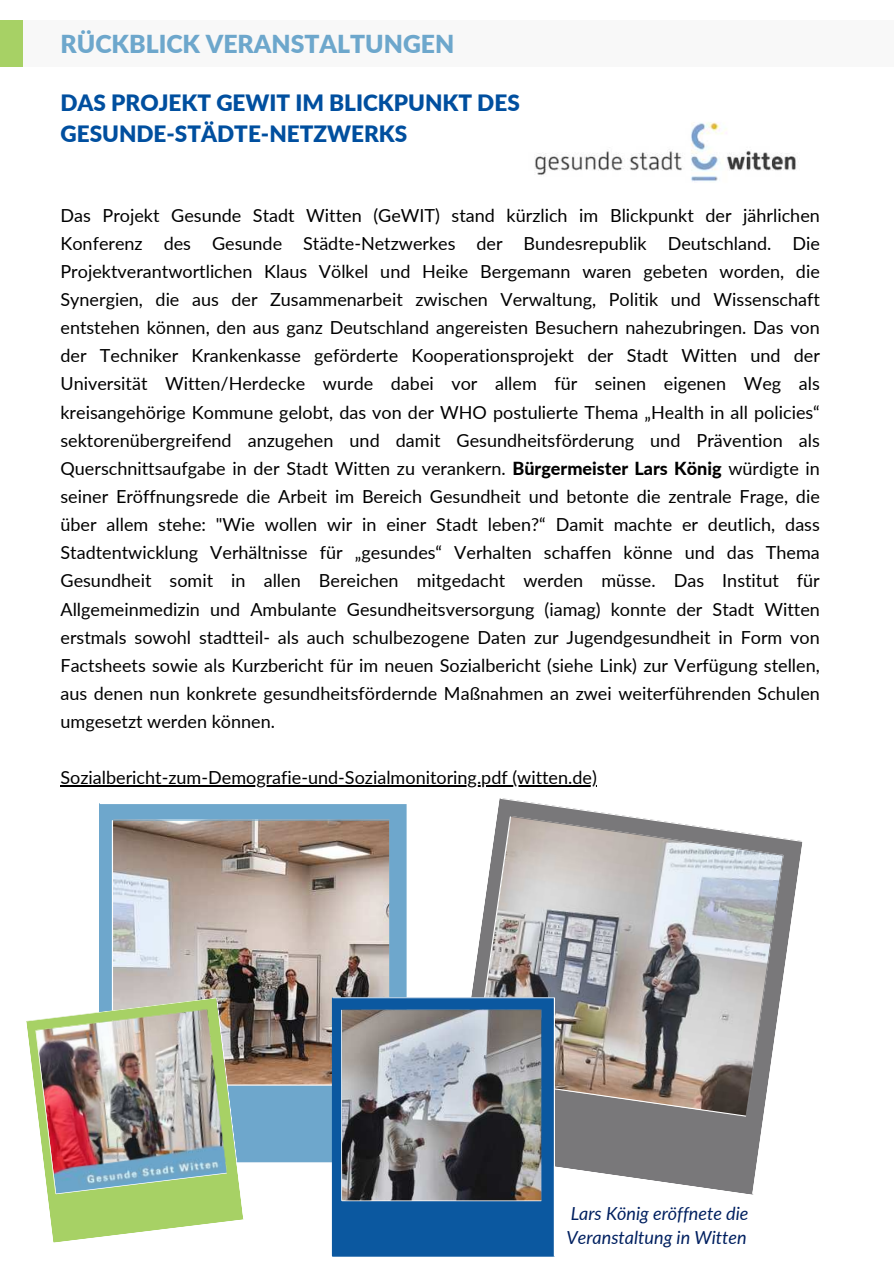
<style>
.page{position:relative;width:894px;height:1264px;background:#fff}
.page>*{position:absolute;margin:0;border:0;box-sizing:border-box;transform-origin:0 0}
.t1{font:900 24.75px "Lato";color:#6da7cc}
.t2{font:900 22.5px/31.5px "Lato";color:#004f9f}
.t3{font:18px/28.2px "Lato";color:#000;text-align:justify}
.t4{font:italic 18px/24.8px "Lato";color:#002060}
.s1{font-weight:800}
</style>
<div class="page">
<div style="left:0;top:20px;width:23px;height:47px;background:#a7d165"></div>
<div style="left:23px;top:20px;width:870px;height:47px;background:#f8f8f8"></div>
<img style="left:535px;top:122px;width:261px;height:60px">
<hr style="left:60px;top:785px;width:536px;height:1px;background:#000">
<svg style="left:472px;top:798px;width:331px;height:396px"></svg>
<img style="left:99px;top:803px;width:308px;height:358px">
<svg style="left:50px;top:1219px;width:194px;height:23px;fill:#abd26c"></svg>
<img style="left:26px;top:997px;width:218px;height:222px">
<svg style="left:332px;top:997px;width:223px;height:259px;background:#5c758e"></svg>
<h1 class="t1" style="left:60px;top:25px;width:395px">RÜCKBLICK VERANSTALTUNGEN</h1>
<p class="t2" style="left:60px;top:86px;width:460px">DAS PROJEKT GEWIT IM BLICKPUNKT DES<br>GESUNDE-STÄDTE-NETZWERKS</p>
<p class="t3" style="left:60px;top:200px;width:760px">Das Projekt Gesunde Stadt Witten (GeWIT) stand kürzlich im Blickpunkt der jährlichen Konferenz des Gesunde Städte-Netzwerkes der Bundesrepublik Deutschland. Die Projektverantwortlichen Klaus Völkel und Heike Bergemann waren gebeten worden, die Synergien, die aus der Zusammenarbeit zwischen Verwaltung, Politik und Wissenschaft entstehen können, den aus ganz Deutschland angereisten Besuchern nahezubringen. Das von der Techniker Krankenkasse geförderte Kooperationsprojekt der Stadt Witten und der Universität Witten/Herdecke wurde dabei vor allem für seinen eigenen Weg als kreisangehörige Kommune gelobt, das von der WHO postulierte Thema „Health in all policies“ sektorenübergreifend anzugehen und damit Gesundheitsförderung und Prävention als Querschnittsaufgabe in der Stadt Witten zu verankern. <span class="s1">Bürgermeister Lars König</span> würdigte in seiner Eröffnungsrede die Arbeit im Bereich Gesundheit und betonte die zentrale Frage, die über allem stehe: "Wie wollen wir in einer Stadt leben?“ Damit machte er deutlich, dass Stadtentwicklung Verhältnisse für „gesundes“ Verhalten schaffen könne und das Thema Gesundheit somit in allen Bereichen mitgedacht werden müsse. Das Institut für Allgemeinmedizin und Ambulante Gesundheitsversorgung (iamag) konnte der Stadt Witten erstmals sowohl stadtteil- als auch schulbezogene Daten zur Jugendgesundheit in Form von Factsheets sowie als Kurzbericht für im neuen Sozialbericht (siehe Link) zur Verfügung stellen, aus denen nun konkrete gesundheitsfördernde Maßnahmen an zwei weiterführenden Schulen umgesetzt werden können.</p>
<p class="t3" style="left:60px;top:763px;width:537px">Sozialbericht-zum-Demografie-und-Sozialmonitoring.pdf (witten.de)</p>
<p class="t4" style="left:566px;top:1199px;width:183px">Lars König eröffnete die<br>Veranstaltung in Witten</p>
</div>
